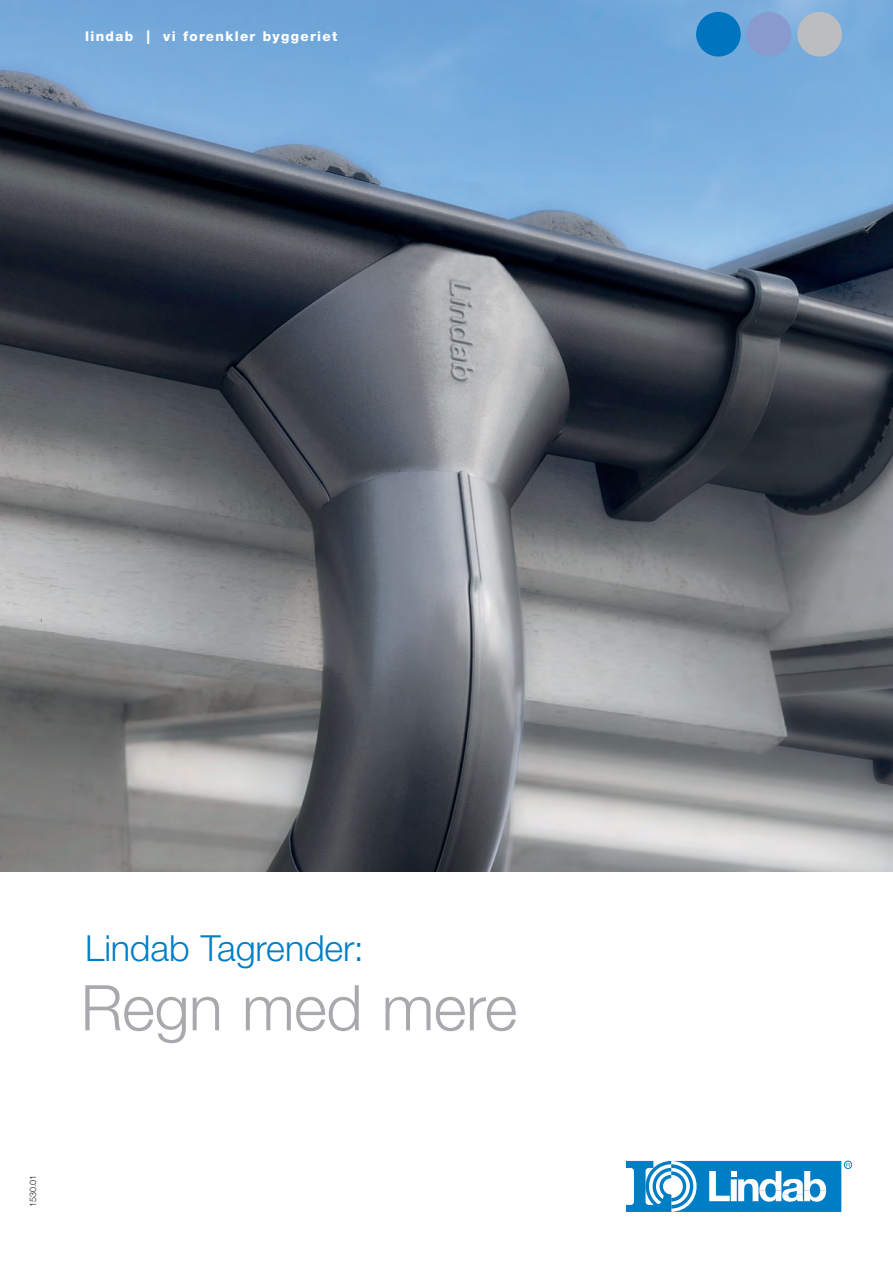
<style>
.page{position:relative;width:893px;height:1263px;background:#fff}
.page>*{position:absolute;margin:0;border:0;box-sizing:border-box;transform-origin:0 0}
.t1{font:300 63px "Helvetica Neue LT Std";letter-spacing:-.01em;color:#a8a9ad}
.t2{font:300 36px "Helvetica Neue LT Std";letter-spacing:-.005em;color:#007ec5}
.t3{font:800 13.5px "Helvetica Neue LT Std";letter-spacing:.1em;color:#fff}
.t4{font:300 9px "Helvetica Neue LT Std";color:#231f20}
</style>
<div class="page">
<img style="left:0;top:0;width:893px;height:872px">
<div style="left:696px;top:12px;width:45px;height:45px;background:#0075bf;border-radius:50%"></div>
<div style="left:747px;top:12px;width:44px;height:45px;background:#889ace;border-radius:50%"></div>
<div style="left:797px;top:12px;width:45px;height:45px;background:#bcbdc0;border-radius:50%"></div>
<div style="left:844px;top:1161px;width:8px;height:7px;border:1px solid #007ec5;border-radius:50%"></div>
<svg style="left:626px;top:1161px;width:224px;height:51px"></svg>
<p class="t3" style="left:85px;top:28px;width:254px">lindab | vi forenkler byggeriet</p>
<h2 class="t2" style="left:85px;top:926px;width:280px">Lindab Tagrender:</h2>
<h1 class="t1" style="left:81px;top:969px;width:438px">Regn med mere</h1>
<p class="t4" style="left:27px;top:1207px;width:34px;rotate:-90deg">1530.01</p>
</div>
